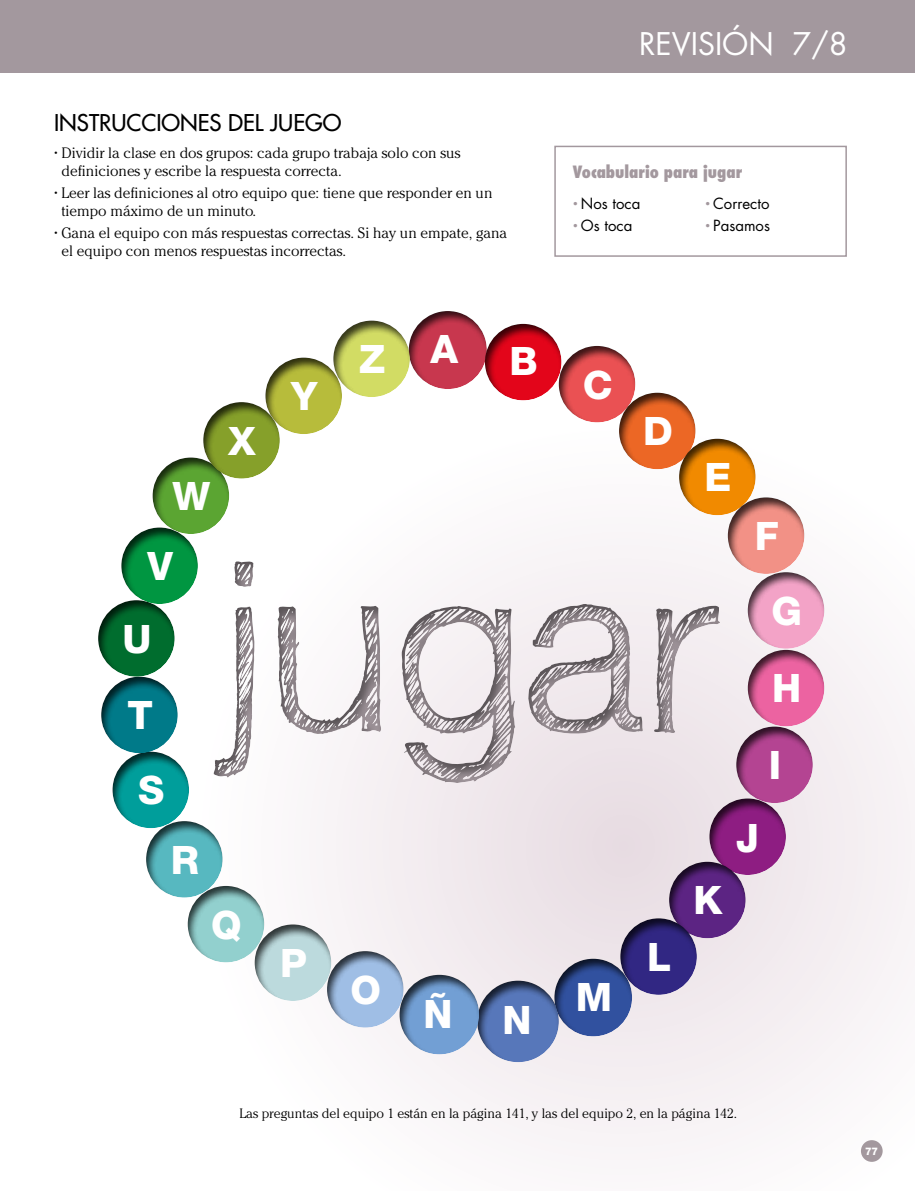
<style>
.page{position:relative;width:915px;height:1191px;background:#fff}
.page>*{position:absolute;margin:0;border:0;box-sizing:border-box;transform-origin:0 0}
.t1{font:300 235.5px "Sketchetik";color:#a3989e}
.t2{font:800 39.15px/76.3px "Helvetica Neue LT Std";color:#fff;text-align:center}
.t3{font:30.45px "Futura Std";color:#fff}
.t4{font:500 22.5px "Futura Std";color:#000}
.t5{font:800 condensed 16.5px "Futura";color:#a3989e}
.t6{font:300 15px/18px "Cheltenham Std";color:#000}
.t7{font:15px "Futura Std";color:#000}
.t8{font:300 13.5px "Cheltenham Std";color:#000}
.t9{font:800 10.5px "Helvetica Neue LT Std";color:#fff}
.s1{font-size:9px;color:#a3989e}
</style>
<div class="page">
<div style="left:0;top:0;width:914px;height:72px;background:#a3989e"></div>
<div style="left:554px;top:146px;width:292px;height:111px;border:2px solid #a3989e"></div>
<svg style="left:229px;top:429px;width:685px;height:733px"></svg>
<div style="left:406px;top:310px;width:81px;height:81px;background:#000;opacity:.75"></div>
<div style="left:482px;top:323px;width:79px;height:79px;background:#000;opacity:.75"></div>
<div style="left:556px;top:345px;width:79px;height:79px;background:#000;opacity:.75"></div>
<div style="left:616px;top:391px;width:79px;height:80px;background:#000;opacity:.75"></div>
<div style="left:676px;top:437px;width:79px;height:80px;background:#000;opacity:.75"></div>
<div style="left:724px;top:496px;width:80px;height:79px;background:#000;opacity:.75"></div>
<div style="left:706px;top:797px;width:79px;height:79px;background:#000;opacity:.75"></div>
<div style="left:666px;top:860px;width:79px;height:80px;background:#000;opacity:.75"></div>
<div style="left:617px;top:917px;width:79px;height:79px;background:#000;opacity:.75"></div>
<div style="left:552px;top:958px;width:81px;height:80px;background:#000;opacity:.75"></div>
<div style="left:475px;top:980px;width:84px;height:84px;background:#000;opacity:.75"></div>
<div style="left:397px;top:973px;width:83px;height:83px;background:#000;opacity:.75"></div>
<div style="left:324px;top:950px;width:79px;height:79px;background:#000;opacity:.75"></div>
<div style="left:252px;top:923px;width:79px;height:79px;background:#000;opacity:.75"></div>
<div style="left:185px;top:884px;width:79px;height:80px;background:#000;opacity:.75"></div>
<div style="left:143px;top:820px;width:80px;height:79px;background:#000;opacity:.75"></div>
<div style="left:110px;top:750px;width:79px;height:80px;background:#000;opacity:.75"></div>
<div style="left:98px;top:675px;width:80px;height:80px;background:#000;opacity:.75"></div>
<div style="left:95px;top:599px;width:80px;height:79px;background:#000;opacity:.75"></div>
<div style="left:118px;top:526px;width:80px;height:80px;background:#000;opacity:.75"></div>
<div style="left:150px;top:456px;width:79px;height:80px;background:#000;opacity:.75"></div>
<div style="left:200px;top:401px;width:80px;height:79px;background:#000;opacity:.75"></div>
<div style="left:262px;top:356px;width:80px;height:80px;background:#000;opacity:.75"></div>
<div style="left:330px;top:319px;width:80px;height:80px;background:#000;opacity:.75"></div>
<div style="left:207px;top:501px;width:707px;height:335px;background:#000;opacity:.45"></div>
<div style="left:860px;top:1140px;width:22px;height:21px;background:#a3989e;border-radius:50%"></div>
<h3 class="t4" style="left:54px;top:109px;width:289px">INSTRUCCIONES DEL JUEGO</h3>
<p class="t6" style="left:61px;top:143px;width:400px;text-indent:-7px">• Dividir la clase en dos grupos: cada grupo trabaja solo con sus definiciones y escribe la respuesta correcta.</p>
<p class="t6" style="left:61px;top:184px;width:432px;text-indent:-7px">• Leer las definiciones al otro equipo que: tiene que responder en un tiempo máximo de un minuto.</p>
<p class="t6" style="left:61px;top:224px;width:447px;text-indent:-7px">• Gana el equipo con más respuestas correctas. Si hay un empate, gana el equipo con menos respuestas incorrectas.</p>
<h3 class="t3" style="left:638px;top:24px;width:210px">REVISIÓN 7/8</h3>
<p class="t5" style="left:572px;top:160px;width:171px">Vocabulario para jugar</p>
<p class="t7" style="left:572px;top:193px;width:69px"><span class="s1">•</span> Nos toca</p>
<p class="t7" style="left:572px;top:216px;width:61px"><span class="s1">•</span> Os toca</p>
<p class="t7" style="left:704px;top:193px;width:66px"><span class="s1">•</span> Correcto</p>
<p class="t7" style="left:704px;top:216px;width:66px"><span class="s1">•</span> Pasamos</p>
<h2 class="t2" style="left:172px;top:458px;width:39px">W</h2>
<h2 class="t2" style="left:228px;top:402px;width:29px">X</h2>
<h2 class="t2" style="left:291px;top:358px;width:28px">Y</h2>
<h2 class="t2" style="left:359px;top:321px;width:28px">Z</h2>
<h2 class="t2" style="left:430px;top:311px;width:29px">A</h2>
<h2 class="t2" style="left:509px;top:323px;width:30px">B</h2>
<h2 class="t2" style="left:582px;top:346px;width:31px">C</h2>
<h2 class="t2" style="left:642px;top:393px;width:31px">D</h2>
<h2 class="t2" style="left:704px;top:439px;width:28px">E</h2>
<h2 class="t2" style="left:147px;top:528px;width:27px">V</h2>
<h2 class="t2" style="left:122px;top:600px;width:31px">U</h2>
<h2 class="t2" style="left:127px;top:677px;width:27px">T</h2>
<h2 class="t2" style="left:138px;top:752px;width:28px">S</h2>
<h1 class="t1" style="left:220px;top:502px;width:499px">jugar</h1>
<h2 class="t2" style="left:754px;top:498px;width:49px">F<br>G<br>H<br>I</h2>
<h2 class="t2" style="left:171px;top:821px;width:30px">R</h2>
<h2 class="t2" style="left:211px;top:886px;width:32px">Q</h2>
<h2 class="t2" style="left:280px;top:924px;width:28px">P</h2>
<h2 class="t2" style="left:350px;top:951px;width:32px">O</h2>
<h2 class="t2" style="left:423px;top:976px;width:31px">Ñ</h2>
<h2 class="t2" style="left:502px;top:982px;width:31px">N</h2>
<h2 class="t2" style="left:575px;top:959px;width:38px">M</h2>
<h2 class="t2" style="left:647px;top:918px;width:25px">L</h2>
<h2 class="t2" style="left:693px;top:862px;width:31px">K</h2>
<h2 class="t2" style="left:735px;top:799px;width:25px">J</h2>
<p class="t8" style="left:239px;top:1105px;width:499px">Las preguntas del equipo 1 están en la página 141, y las del equipo 2, en la página 142.</p>
<p class="t9" style="left:864px;top:1144px;width:15px">77</p>
</div>
